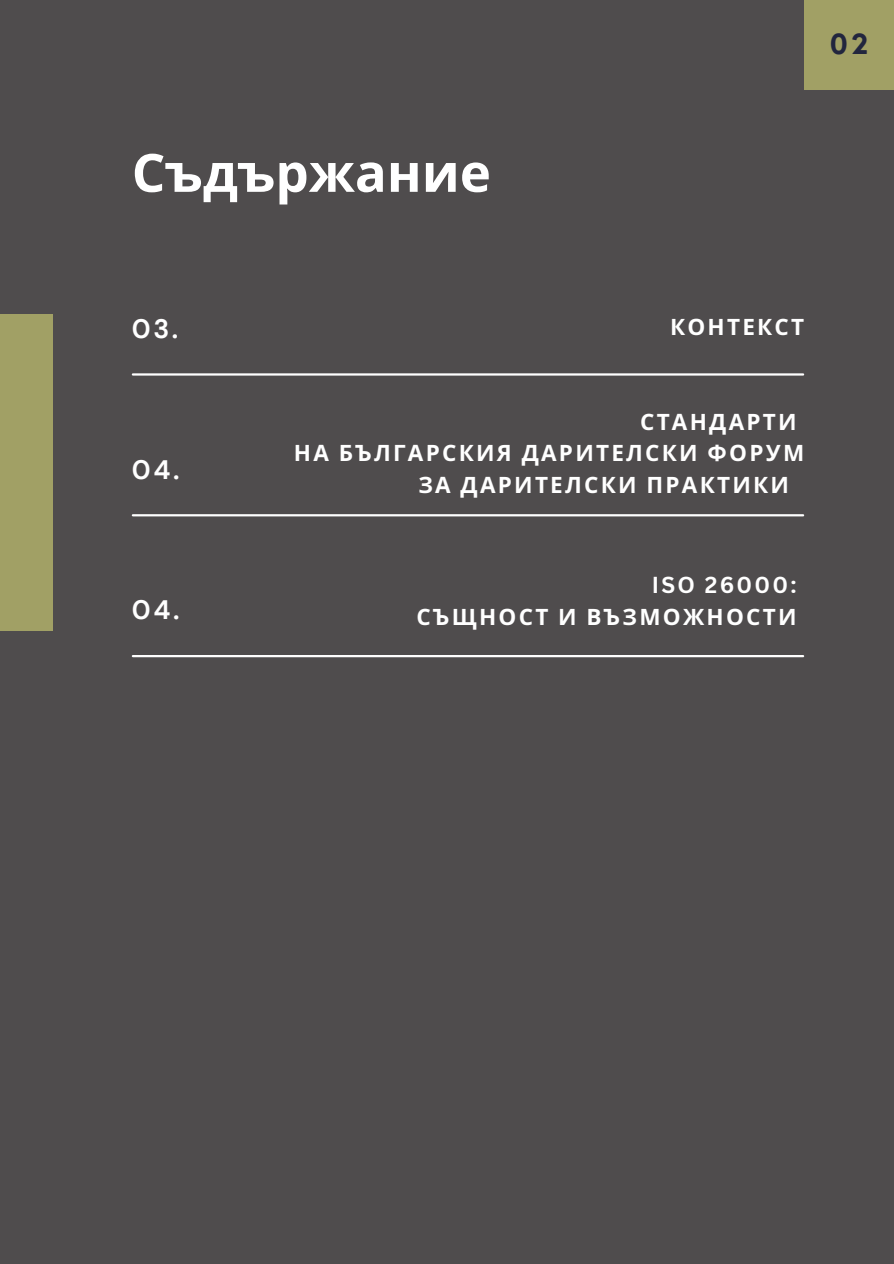
<style>
.page{position:relative;width:894px;height:1264px;background:#fff}
.page>*{position:absolute;margin:0;border:0;box-sizing:border-box;transform-origin:0 0}
.t1{font:700 52.8px "Noto Sans";color:#fff}
.t2{font:700 27px "Nourd";color:#22263e}
.t3{font:700 26.7px "DM Sans";color:#fff}
.t4{font:700 22.5px/31.5px "Noto Sans";letter-spacing:.1em;color:#fff}
.t5{font:700 22.5px "Canva Sans";letter-spacing:.1em;color:#fff}
</style>
<div class="page">
<div style="left:0;top:0;width:893px;height:1263px;background:#4f4c4d"></div>
<hr style="left:133px;top:373px;width:669px;height:2px;background:#fff">
<hr style="left:133px;top:655px;width:669px;height:2px;background:#fff">
<hr style="left:133px;top:514px;width:669px;height:2px;background:#fff">
<div style="left:804px;top:0;width:89px;height:89px;background:#a1a065"></div>
<div style="left:0;top:314px;width:52px;height:316px;background:#a1a065"></div>
<p class="t1" style="left:132px;top:135px;width:360px">Съдържание</p>
<h2 class="t2" style="left:829px;top:27px;width:40px">02</h2>
<h1 class="t3" style="left:132px;top:311px;width:48px">03.</h1>
<p class="t3" style="left:132px;top:452px;width:49px">04.</p>
<h2 class="t3" style="left:132px;top:593px;width:49px">04.</h2>
<h2 class="t4" style="left:669px;top:310px;width:136px">КОНТЕКСТ</h2>
<p class="t4" style="left:640px;top:405px;width:158px">СТАНДАРТИ</p>
<p class="t4" style="left:418px;top:436px;width:387px;text-indent:-124px">НА БЪЛГАРСКИЯ ДАРИТЕЛСКИ ФОРУМ<br>ЗА ДАРИТЕЛСКИ ПРАКТИКИ</p>
<p class="t5" style="left:651px;top:569px;width:146px">ISO 26000:</p>
<p class="t4" style="left:416px;top:600px;width:381px">СЪЩНОСТ И ВЪЗМОЖНОСТИ</p>
</div>
